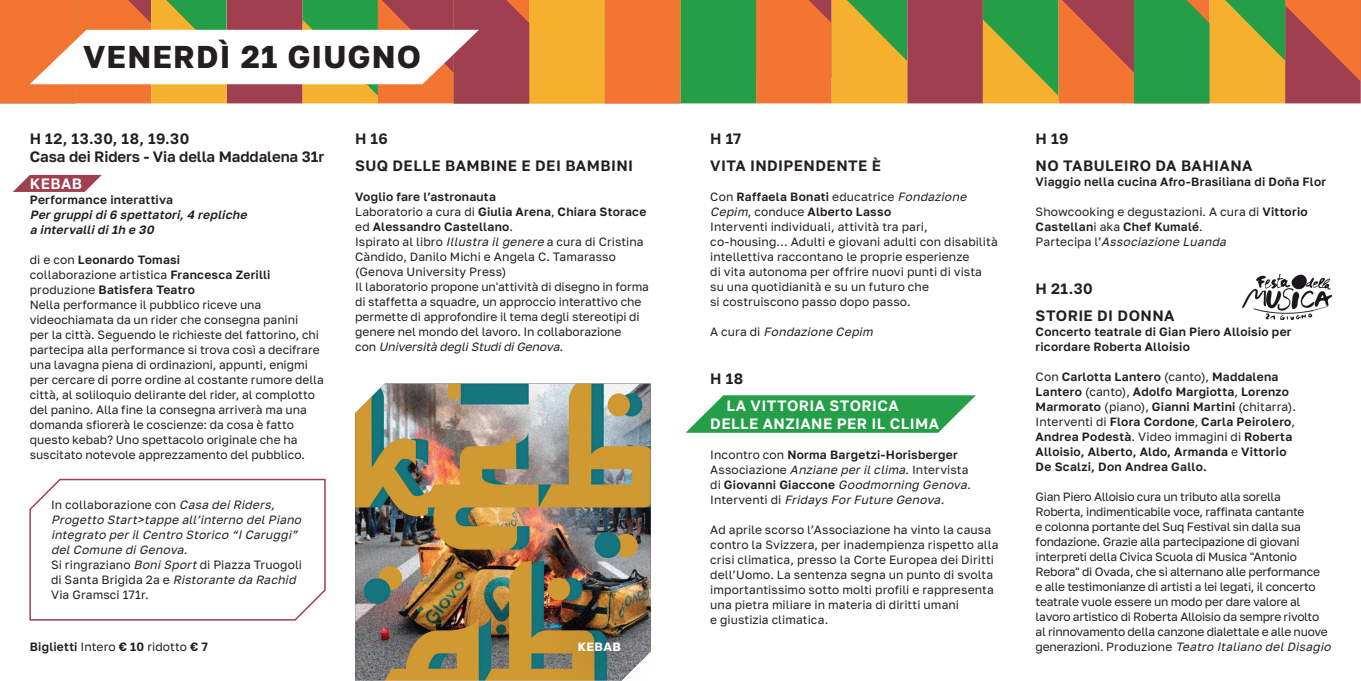
<style>
.page{position:relative;width:1361px;height:681px;background:#fff}
.page>*{position:absolute;margin:0;border:0;box-sizing:border-box;transform-origin:0 0}
.t1{font:700 31.5px "Golos Text";letter-spacing:.035em;color:#231f20}
._4_-_testo_corrente_regular{font:600 15px "Golos Text";letter-spacing:.025em;color:#231f20}
._4_-_testo_corrente_regular-2{font:600 15px "Golos Text";letter-spacing:.03em;color:#fff}
._4_-_testo_corrente_regular-3{font:600 15px "Golos Text";letter-spacing:-.005em;color:#231f20}
._4_-_testo_corrente_regular-4{font:12px/15px "Golos Text";color:#231f20}
._4_-_testo_corrente_regular-5{font:600 12px/15px "Golos Text";letter-spacing:.02em;color:#231f20}
._4_-_testo_corrente_regular-6{font:12px/15px "Golos Text";letter-spacing:-.025em;color:#231f20}
._4_-_testo_corrente_regular-7{font:italic 12px/15px "Golos Text";color:#231f20}
._4_-_testo_corrente_regular-8{font:italic 600 12px "Golos Text";color:#231f20}
._4_-_testo_corrente_regular-9{font:700 12px "Rubik";letter-spacing:.04em;color:#fff}
.s1{font-weight:400}
.s2{font-weight:600}
.s3{font-style:normal}
.s4{font-style:italic}
.s5{font-weight:400;font-style:italic}
.s6{font-weight:600;font-style:normal}
</style>
<div class="page">
<svg style="left:13px;top:175px;width:89px;height:17px"></svg>
<img style="left:355px;top:383px;width:296px;height:297px">
<img style="left:537px;top:596px;width:114px;height:84px">
<svg style="left:29px;top:478px;width:297px;height:143px"></svg>
<svg style="left:686px;top:395px;width:290px;height:37px;background:#41ac61"></svg>
<img style="left:1242px;top:273px;width:89px;height:46px">
<svg style="left:0;top:0;width:1360px;height:103px"></svg>
<p class="t1" style="left:83px;top:38px;width:339px">VENERDÌ 21 GIUGNO</p>
<p class="_4_-_testo_corrente_regular" style="left:30px;top:129px;width:161px">H 12, 13.30, 18, 19.30</p>
<p class="_4_-_testo_corrente_regular-3" style="left:30px;top:147px;width:296px">Casa dei Riders - Via della Maddalena 31r</p>
<p class="_4_-_testo_corrente_regular-2" style="left:30px;top:174px;width:54px">KEBAB</p>
<p class="_4_-_testo_corrente_regular-5" style="left:30px;top:192px;width:145px">Performance interattiva</p>
<p class="_4_-_testo_corrente_regular-8" style="left:30px;top:207px;width:221px">Pergruppidi6 spettatori,4 repliche</p>
<p class="_4_-_testo_corrente_regular-8" style="left:30px;top:222px;width:128px">a intervallidi1h e 30</p>
<p class="_4_-_testo_corrente_regular-5" style="left:30px;top:252px;width:152px"><span class="s1">di e con</span> Leonardo Tomasi</p>
<p class="_4_-_testo_corrente_regular-4" style="left:30px;top:267px;width:242px">collaborazione artistica <span class="s2">Francesca Zerilli</span></p>
<p class="_4_-_testo_corrente_regular-5" style="left:30px;top:282px;width:167px"><span class="s1">produzione</span> Batisfera Teatro</p>
<p class="_4_-_testo_corrente_regular-4" style="left:30px;top:297px;width:296px">Nella performance il pubblico riceve una videochiamata da un rider che consegna panini<br>per la città. Seguendo le richieste del fattorino, chi partecipa alla performance si trova così a decifrare una lavagna piena di ordinazioni, appunti, enigmi per cercare di porre ordine al costante rumore della città, al soliloquio delirante del rider, al complotto del panino. Alla fine la consegna arriverà ma una domanda sfiorerà le coscienze: da cosa è fatto questo kebab? Uno spettacolo originale che ha suscitato notevole apprezzamento del pubblico.</p>
<p class="_4_-_testo_corrente_regular-7" style="left:51px;top:496px;width:255px"><span class="s3">In collaborazione con</span> Casa deiRiders, Progetto Start&gt;tappe all’interno delPiano integrato perilCentro Storico “ICaruggi” delComune diGenova.</p>
<p class="_4_-_testo_corrente_regular-4" style="left:51px;top:556px;width:252px">Si ringraziano <span class="s4">BoniSport</span>di Piazza Truogoli d i S a n t a B r i g i d a 2 a e <span class="s4">Ristorante da Rachid<br></span>Via Gramsci 171r.</p>
<p class="_4_-_testo_corrente_regular" style="left:355px;top:129px;width:34px">H 16</p>
<p class="_4_-_testo_corrente_regular" style="left:355px;top:156px;width:279px">SUQ DELLE BAMBINE E DEI BAMBINI</p>
<p class="_4_-_testo_corrente_regular-5" style="left:355px;top:189px;width:142px">Voglio fare l’astronauta</p>
<p class="_4_-_testo_corrente_regular-5" style="left:355px;top:204px;width:293px"><span class="s1">Laboratorio a cura di</span> Giulia Arena<span class="s1">,</span> Chiara Storace <span class="s1">ed</span> Alessandro Castellano<span class="s1">.</span></p>
<p class="_4_-_testo_corrente_regular-4" style="left:355px;top:234px;width:290px">Ispirato al libro <span class="s4">Illustra ilgenere</span> a cura di Cristina<br>Càndido, Danilo Michi e Angela C. Tamarasso (Genova University Press)</p>
<p class="_4_-_testo_corrente_regular-4" style="left:355px;top:279px;width:295px">Il laboratorio propone un'attività di disegno in forma di staffetta a squadre, un approccio interattivo che permette di approfondire il tema degli stereotipi di genere nel mondo del lavoro. In collaborazione</p>
<p class="_4_-_testo_corrente_regular-7" style="left:355px;top:339px;width:212px"><span class="s3">c o n</span> Università degliStudidiGenova.</p>
<p class="_4_-_testo_corrente_regular-5" style="left:30px;top:639px;width:180px">Biglietti <span class="s1">Intero</span> € 10 <span class="s1">ridotto</span> € 7</p>
<p class="_4_-_testo_corrente_regular-9" style="left:578px;top:640px;width:45px">KEBAB</p>
<p class="_4_-_testo_corrente_regular" style="left:710px;top:129px;width:33px">H 17</p>
<p class="_4_-_testo_corrente_regular" style="left:710px;top:156px;width:172px">VITA INDIPENDENTE È</p>
<p class="_4_-_testo_corrente_regular-5" style="left:710px;top:189px;width:260px"><span class="s1">Con</span> Raffaela Bonati <span class="s1">educatrice</span> <span class="s5">Fondazione<br>Cepim</span><span class="s1">, conduce</span> Alberto Lasso</p>
<p class="_4_-_testo_corrente_regular-4" style="left:710px;top:219px;width:219px">Interventi individuali, attività tra pari,</p>
<p class="_4_-_testo_corrente_regular-4" style="left:710px;top:234px;width:289px">co-housing… Adulti e giovani adulti con disabilità intellettiva raccontano le proprie esperienze</p>
<p class="_4_-_testo_corrente_regular-4" style="left:710px;top:264px;width:273px">di vita autonoma per offrire nuovi punti di vista</p>
<p class="_4_-_testo_corrente_regular-4" style="left:710px;top:279px;width:220px">su una quotidianità e su un futuro che</p>
<p class="_4_-_testo_corrente_regular-4" style="left:710px;top:294px;width:202px">si costruiscono passo dopo passo.</p>
<p class="_4_-_testo_corrente_regular-7" style="left:710px;top:324px;width:167px"><span class="s3">A c u r a d i</span> Fondazione Cepim</p>
<p class="_4_-_testo_corrente_regular" style="left:710px;top:369px;width:34px">H 18</p>
<p class="_4_-_testo_corrente_regular-2" style="left:726px;top:396px;width:174px">LA VITTORIA STORICA</p>
<p class="_4_-_testo_corrente_regular-2" style="left:710px;top:414px;width:230px">DELLE ANZIANE PER IL CLIMA</p>
<p class="_4_-_testo_corrente_regular-7" style="left:710px;top:447px;width:265px"><span class="s3">Incontro con</span> <span class="s6">Norma Bargetzi-Horisberger </span><span class="s3">Associazione</span> Anziane perilclima<span class="s3">. Intervista di</span> <span class="s6">Giovanni Giaccone</span> Goodmorning Genova.<br><span class="s3">I n t e r v e n t i d i</span> Fridays ForFuture Genova.</p>
<p class="_4_-_testo_corrente_regular-4" style="left:710px;top:522px;width:290px">Ad aprile scorso l’Associazione ha vinto la causa contro la Svizzera, per inadempienza rispetto alla crisi climatica, presso la Corte Europea dei Diritti dell’Uomo. La sentenza segna un punto di svolta importantissimo sotto molti profili e rappresenta una pietra miliare in materia di diritti umani</p>
<p class="_4_-_testo_corrente_regular-4" style="left:710px;top:612px;width:119px">e giustizia climatica.</p>
<p class="_4_-_testo_corrente_regular" style="left:1035px;top:129px;width:34px">H 19</p>
<p class="_4_-_testo_corrente_regular" style="left:1035px;top:156px;width:218px">NO TABULEIRO DA BAHIANA</p>
<p class="_4_-_testo_corrente_regular-5" style="left:1035px;top:174px;width:292px">Viaggio nella cucina Afro-Brasiliana di Doña Flor</p>
<p class="_4_-_testo_corrente_regular-4" style="left:1035px;top:204px;width:273px">Showcooking e degustazioni. A cura di <span class="s2">Vittorio<br>Castellan</span>i aka <span class="s2">Chef Kumalé</span>.</p>
<p class="_4_-_testo_corrente_regular-7" style="left:1035px;top:234px;width:195px"><span class="s3">P a r t e c i p a l ’</span>Associazione Luanda</p>
<p class="_4_-_testo_corrente_regular" style="left:1035px;top:279px;width:59px">H 21.30</p>
<p class="_4_-_testo_corrente_regular" style="left:1035px;top:306px;width:140px">STORIE DI DONNA</p>
<p class="_4_-_testo_corrente_regular-5" style="left:1035px;top:324px;width:257px">Concerto teatrale di Gian Piero Alloisio per ricordare Roberta Alloisio</p>
<p class="_4_-_testo_corrente_regular-5" style="left:1035px;top:369px;width:262px"><span class="s1">Con</span> Carlotta Lantero <span class="s1">(canto),</span> Maddalena Lantero <span class="s1">(canto),</span> Adolfo Margiotta<span class="s1">,</span> Lorenzo Marmorato <span class="s1">(piano),</span> Gianni Martini <span class="s1">(chitarra).<br>Interventi di</span> Flora Cordone<span class="s1">,</span> Carla Peirolero<span class="s1">, </span>Andrea Podestà<span class="s1">. Video immagini di</span> Roberta Alloisio, Alberto, Aldo, Armanda <span class="s1">e</span> Vittorio</p>
<p class="_4_-_testo_corrente_regular-5" style="left:1035px;top:459px;width:173px">De Scalzi, Don Andrea Gallo.</p>
<p class="_4_-_testo_corrente_regular-6" style="left:1035px;top:489px;width:299px">Gian Piero Alloisio cura un tributo alla sorella<br>Roberta, indimenticabile voce, raffinata cantante<br>e colonna portante del Suq Festival sin dalla sua fondazione. Grazie alla partecipazione di giovani interpreti della Civica Scuola di Musica "Antonio Rebora" di Ovada, che si alternano alle performance<br>e alle testimonianze di artisti a lei legati, il concerto teatrale vuole essere un modo per dare valore al lavoro artistico di Roberta Alloisio da sempre rivolto<br>al rinnovamento della canzone dialettale e alle nuove generazioni. Produzione <span class="s4">Teatro Italiano delDisagio</span></p>
</div>
